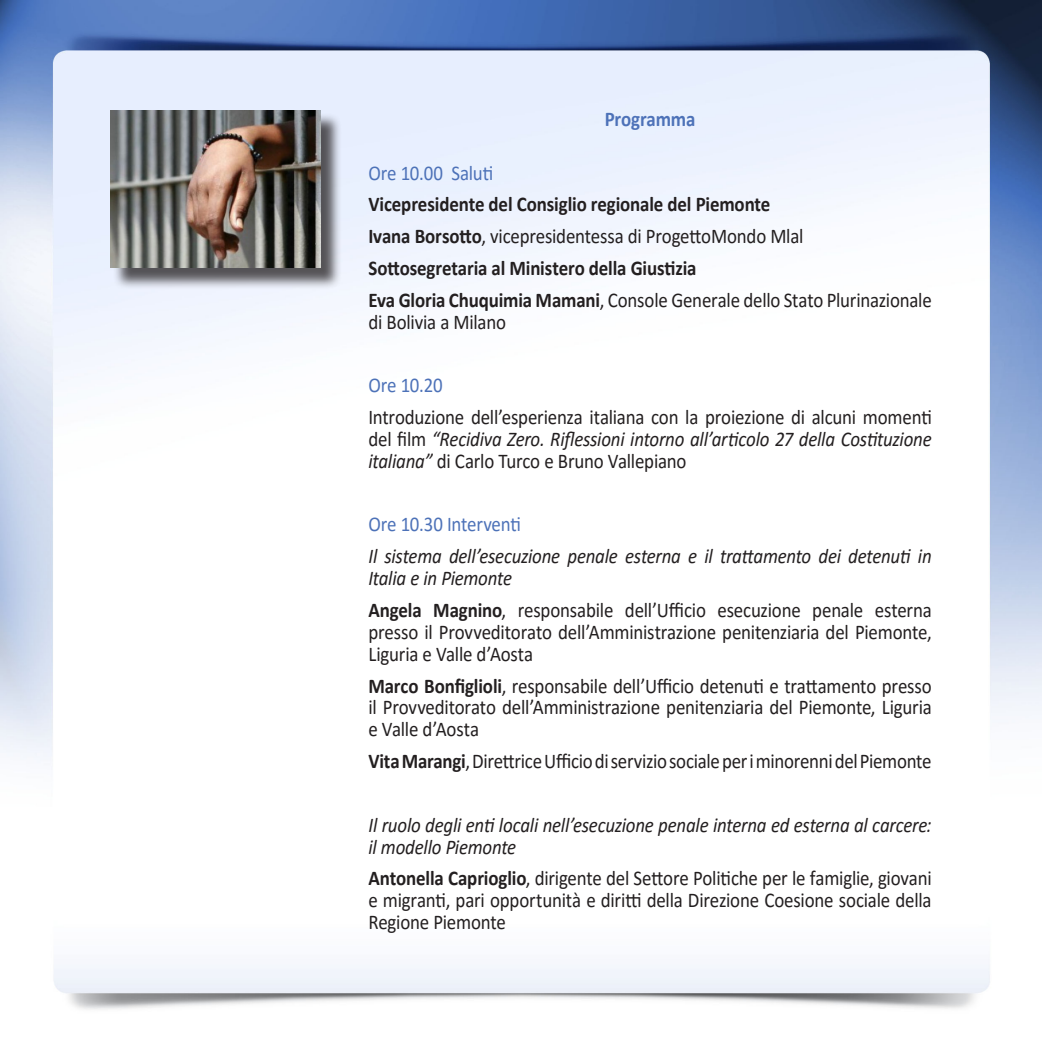
<style>
.page{position:relative;width:1042px;height:1042px;background:#fff}
.page>*{position:absolute;margin:0;border:0;box-sizing:border-box;transform-origin:0 0}
.t1{font:21px/21.9px "Calibri";letter-spacing:-.015em;color:#231f20;text-align:justify;scale:.9 1}
.t2{font:700 21px/31.8px "Calibri";letter-spacing:-.005em;color:#231f20;scale:.9 1}
.t3{font:italic 21px/21.9px "Calibri";letter-spacing:-.01em;color:#231f20;scale:.9 1}
.t4{font:21px "Calibri";letter-spacing:-.01em;color:#4d72b8;scale:.9 1}
.t5{font:700 21px "Calibri";letter-spacing:-.01em;color:#4d72b8;scale:.9 1}
.s1{font-weight:400}
.s2{font-style:italic}
.s3{font-weight:700}
</style>
<div class="page">
<img style="left:0;top:0;width:1042px;height:1010px">
<div style="left:113px;top:113px;width:229px;height:177px;background:#231f20;opacity:.75"></div>
<img style="left:110px;top:110px;width:210px;height:158px">
<p class="t5" style="left:605px;top:104px;width:102px">Programma</p>
<p class="t4" style="left:368px;top:158px;width:140px">Ore 10.00 Saluti</p>
<p class="t2" style="left:368px;top:188px;width:627px">Vicepresidente del Consiglio regionale del Piemonte<br>Ivana Borsotto<span class="s1">, vicepresidentessa di ProgettoMondo Mlal<br></span>Sottosegretaria al Ministero della Giustizia<br>Eva Gloria Chuquimia Mamani<span class="s1">, Console Generale dello Stato Plurinazionale</span></p>
<p class="t1" style="left:368px;top:310px;width:155px">di Bolivia a Milano</p>
<p class="t4" style="left:368px;top:371px;width:84px">Ore 10.20</p>
<p class="t1" style="left:368px;top:405px;width:627px">Introduzione dell’esperienza italiana con la proiezione di alcuni momenti del film <span class="s2">“Recidiva Zero. Riflessioni intorno all’articolo 27 della Costituzione italiana”</span> di Carlo Turco e Bruno Vallepiano</p>
<p class="t4" style="left:368px;top:510px;width:171px">Ore 10.30 Interventi</p>
<p class="t3" style="left:368px;top:544px;width:627px">Il sistema dell’esecuzione penale esterna e il trattamento dei detenuti in<br>Italia e in Piemonte</p>
<p class="t1" style="left:368px;top:598px;width:627px"><span class="s3">Angela Magnino</span>, responsabile dell’Ufficio esecuzione penale esterna presso il Provveditorato dell’Amministrazione penitenziaria del Piemonte, Liguria e Valle d’Aosta</p>
<p class="t1" style="left:368px;top:674px;width:627px"><span class="s3">Marco Bonfiglioli</span>, responsabile dell’Ufficio detenuti e trattamento presso il Provveditorato dell’Amministrazione penitenziaria del Piemonte, Liguria e Valle d’Aosta</p>
<p class="t1" style="left:368px;top:749px;width:627px"><span class="s3">Vita Marangi</span>, Direttrice Ufficio di servizio sociale per i minorenni del Piemonte</p>
<p class="t3" style="left:368px;top:813px;width:627px">Il ruolo degli enti locali nell’esecuzione penale interna ed esterna al carcere: il modello Piemonte</p>
<p class="t1" style="left:368px;top:867px;width:627px"><span class="s3">Antonella Caprioglio</span>, dirigente del Settore Politiche per le famiglie, giovani e migranti, pari opportunità e diritti della Direzione Coesione sociale della Regione Piemonte</p>
</div>
